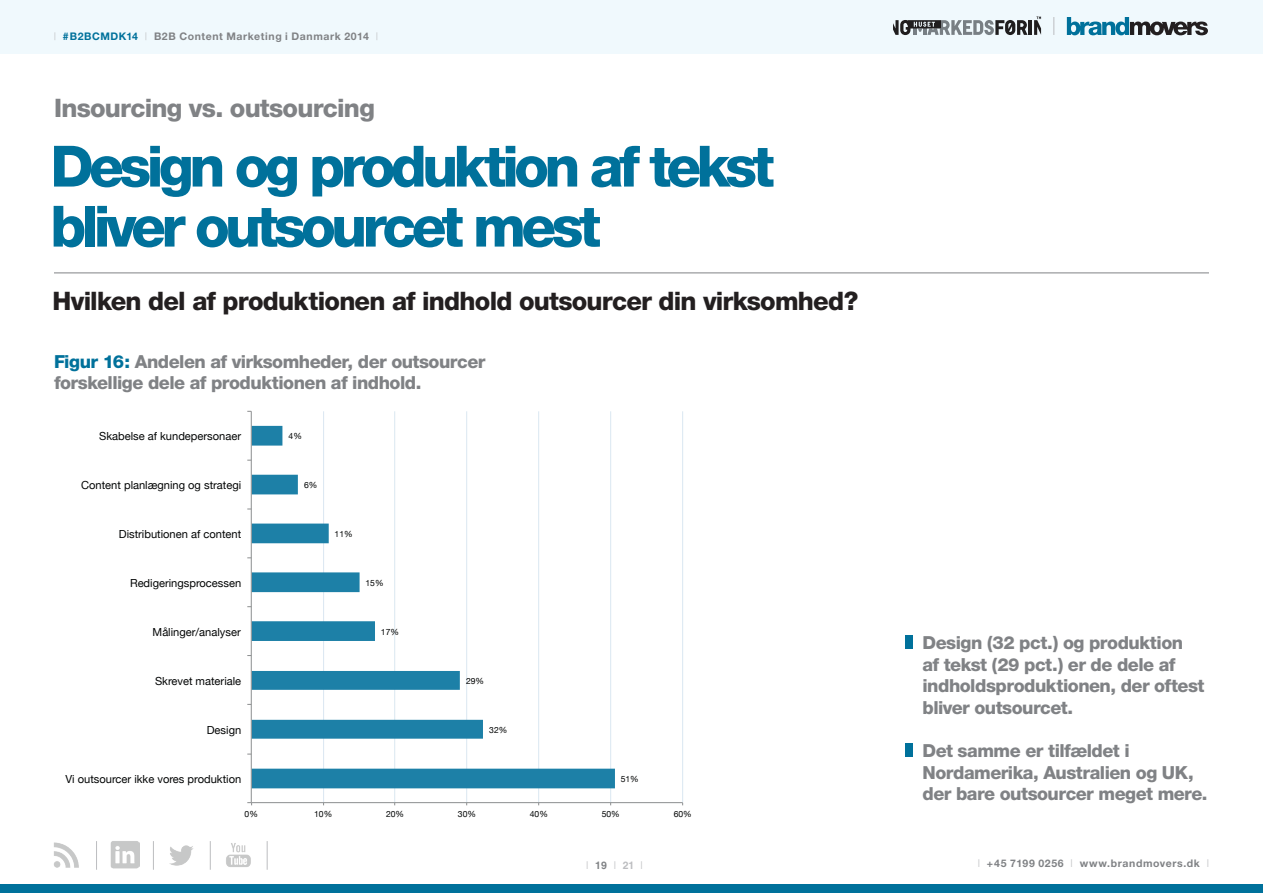
<style>
.page{position:relative;width:1263px;height:893px;background:#fff}
.page>*{position:absolute;margin:0;border:0;box-sizing:border-box;transform-origin:0 0}
.t1{font:800 57px/60px "Helvetica Neue";letter-spacing:-.08em;color:#00719b}
.t2{font:800 25.5px "Helvetica Neue";letter-spacing:-.03em;color:#231f20}
.t3{font:800 25.5px "Helvetica Neue";letter-spacing:-.03em;color:#808285}
.t4{font:800 18px/21.6px "Helvetica Neue";letter-spacing:-.03em;color:#808285}
.t5{font:11.1px "Helvetica Neue";color:#030505}
.t6{font:700 10.5px "Helvetica Neue";letter-spacing:.055em;color:#808285}
.t7{font:300 10.5px "Helvetica";color:#bcbdc0}
.t8{font:8.55px "Helvetica Neue";color:#030505}
.s1{font-weight:300;color:#bcbdc0}
.s2{color:#00719b}
.s3{font-weight:700;color:#808285}
.s4{font-weight:700}
.s5{font-family:"Helvetica";font-weight:300;color:#bcbdc0}
</style>
<div class="page">
<div style="left:0;top:0;width:1263px;height:54px;background:#f0f9fd"></div>
<img style="left:54px;top:842px;width:25px;height:26px">
<img style="left:169px;top:845px;width:24px;height:21px">
<img style="left:226px;top:843px;width:25px;height:24px">
<img style="left:111px;top:841px;width:28px;height:28px">
<div style="left:0;top:884px;width:1263px;height:9px;background:#00719b"></div>
<svg style="left:96px;top:841px;width:1px;height:29px"></svg>
<svg style="left:153px;top:841px;width:1px;height:29px"></svg>
<svg style="left:210px;top:841px;width:1px;height:29px"></svg>
<svg style="left:267px;top:841px;width:1px;height:29px"></svg>
<hr style="left:54px;top:273px;width:1155px;height:1px;background:#808285">
<svg style="left:1067px;top:17px;width:141px;height:18px"></svg>
<svg style="left:1053px;top:17px;width:1px;height:18px"></svg>
<hr style="left:1029px;top:20px;width:3px;height:15px;background:#231f20">
<svg style="left:1034px;top:17px;width:7px;height:18px"></svg>
<svg style="left:893px;top:20px;width:134px;height:15px"></svg>
<div style="left:905px;top:635px;width:8px;height:14px;background:#00719b"></div>
<div style="left:905px;top:743px;width:8px;height:14px;background:#00719b"></div>
<hr style="left:323px;top:411px;width:1px;height:392px;background:#dae7f1">
<hr style="left:394px;top:411px;width:1px;height:392px;background:#dae7f1">
<hr style="left:466px;top:411px;width:1px;height:392px;background:#dae7f1">
<hr style="left:538px;top:411px;width:1px;height:392px;background:#dae7f1">
<hr style="left:610px;top:411px;width:1px;height:392px;background:#dae7f1">
<hr style="left:682px;top:411px;width:1px;height:392px;background:#dae7f1">
<svg style="left:252px;top:426px;width:363px;height:362px"></svg>
<hr style="left:251px;top:802px;width:432px;height:1px;background:#8c8e8f">
<hr style="left:251px;top:411px;width:1px;height:392px;background:#8c8e8f">
<p class="t6" style="left:54px;top:29px;width:326px"><span class="s1">|</span> <span class="s2">#B2BCMDK14</span> <span class="s1">|</span> B2B Content Marketing i Danmark 2014 <span class="s1">|</span></p>
<h2 class="t3" style="left:54px;top:93px;width:322px">Insourcing vs. outsourcing</h2>
<h1 class="t1" style="left:50px;top:136px;width:726px">Design og produktion af tekst bliver outsourcet mest</h1>
<h2 class="t2" style="left:52px;top:285px;width:807px">Hvilken del af produktionen af indhold outsourcer din virksomhed?</h2>
<p class="t4" style="left:54px;top:350px;width:433px"><span class="s2">Figur 16:</span> Andelen af virksomheder, der outsourcer forskellige dele af produktionen af indhold.</p>
<p class="t5" style="left:99px;top:428px;width:143px">Skabelse af kundepersonaer</p>
<p class="t8" style="left:289px;top:430px;width:15px">4%</p>
<p class="t5" style="left:81px;top:477px;width:162px">Content planlægning og strategi</p>
<p class="t8" style="left:304px;top:479px;width:15px">6%</p>
<p class="t5" style="left:119px;top:526px;width:124px">Distributionen af content</p>
<p class="t8" style="left:335px;top:528px;width:20px">11%</p>
<p class="t5" style="left:130px;top:575px;width:113px">Redigeringsprocessen</p>
<p class="t8" style="left:365px;top:577px;width:20px">15%</p>
<p class="t5" style="left:153px;top:624px;width:90px">Målinger/analyser</p>
<p class="t8" style="left:381px;top:626px;width:20px">17%</p>
<p class="t5" style="left:155px;top:673px;width:88px">Skrevet materiale</p>
<p class="t8" style="left:466px;top:675px;width:20px">29%</p>
<p class="t5" style="left:207px;top:722px;width:36px">Design</p>
<p class="t8" style="left:489px;top:723px;width:20px">32%</p>
<p class="t5" style="left:66px;top:771px;width:177px">Vi outsourcer ikke vores produktion</p>
<p class="t8" style="left:621px;top:772px;width:20px">51%</p>
<p class="t8" style="left:245px;top:807px;width:15px">0%</p>
<p class="t8" style="left:314px;top:807px;width:20px">10%</p>
<p class="t8" style="left:386px;top:807px;width:20px">20%</p>
<p class="t8" style="left:458px;top:807px;width:20px">30%</p>
<p class="t8" style="left:530px;top:807px;width:20px">40%</p>
<p class="t8" style="left:602px;top:807px;width:20px">50%</p>
<p class="t8" style="left:674px;top:807px;width:20px">60%</p>
<p class="t7" style="left:586px;top:858px;width:58px">| <span class="s3">19</span> | <span class="s4">21</span> |</p>
<p class="t4" style="left:922px;top:632px;width:284px">Design (32 pct.) og produktion<br>af tekst (29 pct.) er de dele af indholdsproduktionen, der oftest bliver outsourcet.</p>
<p class="t4" style="left:922px;top:740px;width:287px">Det samme er tilfældet i<br>Nordamerika, Australien og UK, der bare outsourcer meget mere.</p>
<p class="t6" style="left:978px;top:857px;width:233px"><span class="s5">|</span> +45 7199 0256 <span class="s5">|</span> www.brandmovers.dk <span class="s5">|</span></p>
</div>
